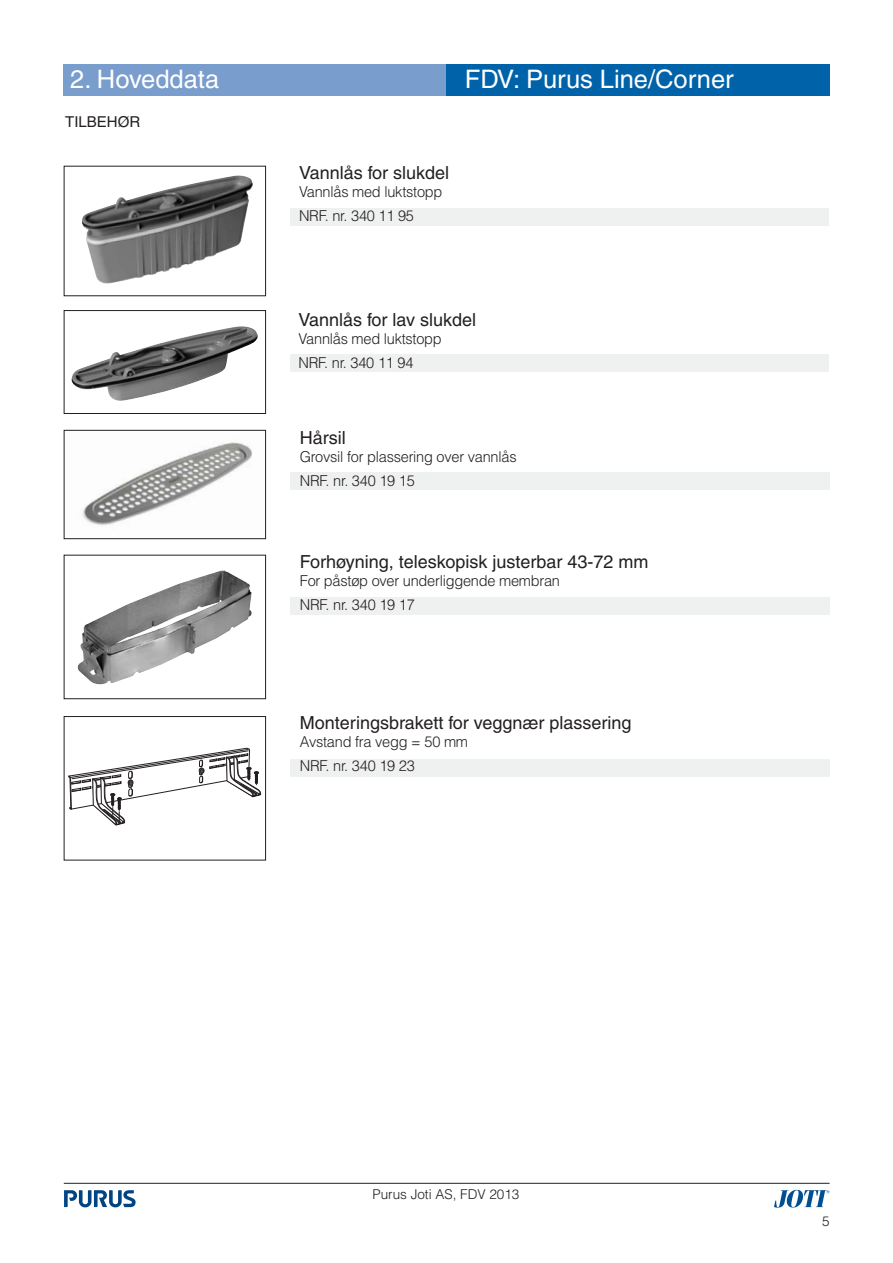
<style>
.page{position:relative;width:893px;height:1263px;background:#fff}
.page>*{position:absolute;margin:0;border:0;box-sizing:border-box;transform-origin:0 0}
.t1{font:25.5px "Helvetica";color:#fff}
.t2{font:18px "Helvetica";color:#231f20}
.t3{font:300 15px/24px "Helvetica";letter-spacing:-.015em;color:#231f20}
.t4{font:15px "Helvetica";color:#231f20}
.t5{font:300 13.5px "Helvetica";color:#231f20}
</style>
<div class="page">
<hr style="left:64px;top:1183px;width:765px;height:1px;background:#231f20">
<svg style="left:64px;top:1190px;width:72px;height:17px"></svg>
<svg style="left:774px;top:1189px;width:55px;height:19px"></svg>
<div style="left:64px;top:64px;width:383px;height:32px;background:#799dcd"></div>
<div style="left:447px;top:64px;width:382px;height:32px;background:#0063a9"></div>
<div style="left:290px;top:208px;width:538px;height:17px;background:#eff0f0"></div>
<div style="left:290px;top:355px;width:538px;height:17px;background:#eff0f0"></div>
<div style="left:290px;top:472px;width:539px;height:17px;background:#eff0f0"></div>
<img style="left:82px;top:175px;width:171px;height:109px">
<img style="left:71px;top:326px;width:187px;height:75px">
<div style="left:64px;top:310px;width:202px;height:104px;border:1px solid #231f20"></div>
<img style="left:82px;top:442px;width:170px;height:84px">
<div style="left:64px;top:430px;width:202px;height:109px;border:1px solid #231f20"></div>
<div style="left:290px;top:597px;width:539px;height:17px;background:#eff0f0"></div>
<div style="left:290px;top:760px;width:539px;height:17px;background:#eff0f0"></div>
<img style="left:77px;top:570px;width:175px;height:115px">
<div style="left:64px;top:555px;width:202px;height:144px;border:1px solid #231f20"></div>
<svg style="left:68px;top:747px;width:193px;height:79px"></svg>
<div style="left:64px;top:716px;width:202px;height:144px;border:1px solid #231f20"></div>
<h1 class="t1" style="left:70px;top:69px;width:150px">2. Hoveddata</h1>
<h1 class="t1" style="left:465px;top:69px;width:270px">FDV: Purus Line/Corner</h1>
<p class="t4" style="left:65px;top:116px;width:76px">TILBEHØR</p>
<p class="t2" style="left:299px;top:166px;width:152px">Vannlås for slukdel</p>
<p class="t3" style="left:299px;top:181px;width:145px">Vannlås med luktstopp<br>NRF. nr. 340 11 95</p>
<p class="t2" style="left:298px;top:313px;width:179px">Vannlås for lav slukdel</p>
<p class="t3" style="left:298px;top:328px;width:145px">Vannlås med luktstopp<br>NRF. nr. 340 11 94</p>
<p class="t2" style="left:300px;top:431px;width:47px">Hårsil</p>
<p class="t3" style="left:300px;top:446px;width:218px">Grovsil for plassering over vannlås<br>NRF. nr. 340 19 15</p>
<p class="t2" style="left:300px;top:556px;width:350px">Forhøyning, teleskopisk justerbar 43-72 mm</p>
<p class="t3" style="left:300px;top:571px;width:262px">For påstøp over underliggende membran<br>NRF. nr. 340 19 17</p>
<p class="t2" style="left:300px;top:716px;width:333px">Monteringsbrakett for veggnær plassering</p>
<p class="t3" style="left:300px;top:731px;width:170px">Avstand fra vegg = 50 mm<br>NRF. nr. 340 19 23</p>
<p class="t5" style="left:372px;top:1189px;width:148px">Purus Joti AS, FDV 2013</p>
<p class="t5" style="left:822px;top:1217px;width:9px">5</p>
</div>
